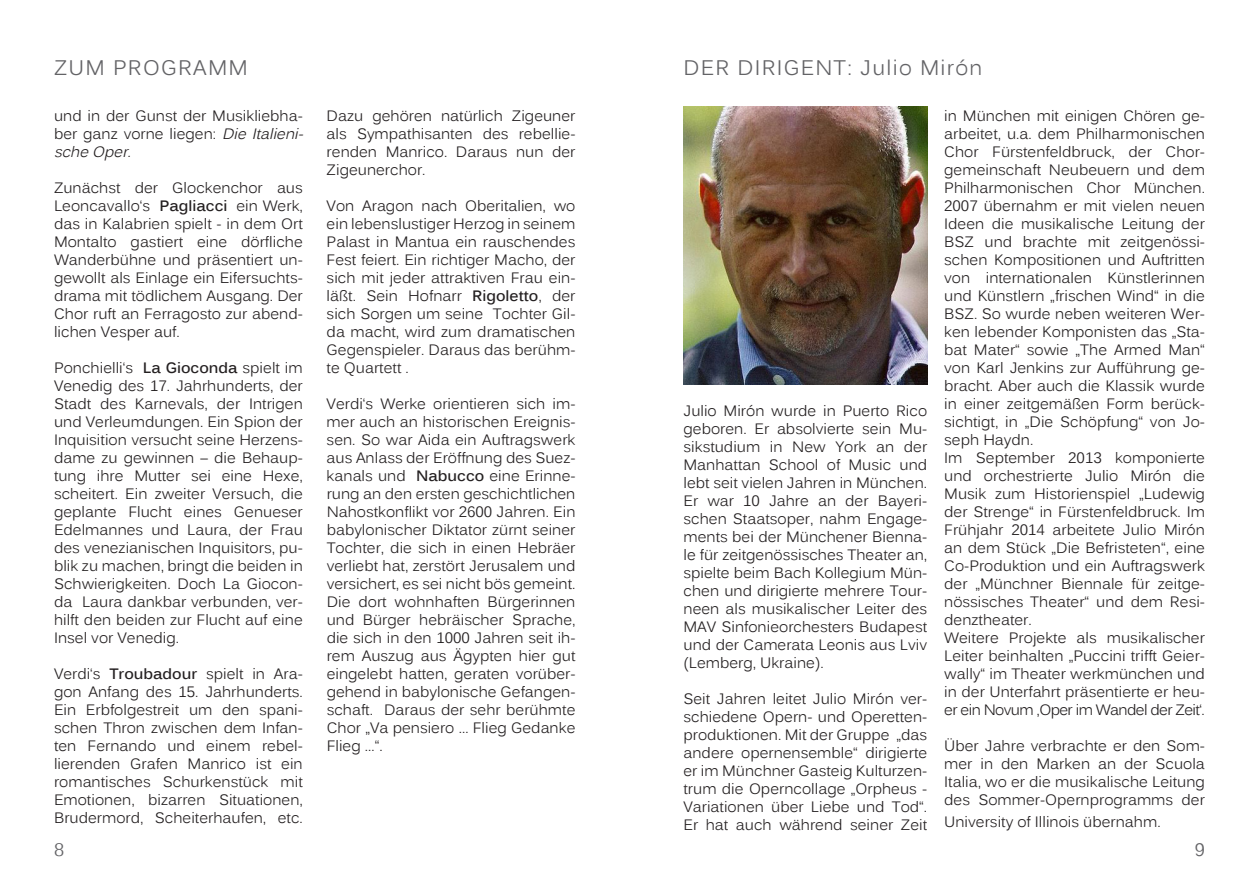
<style>
.page{position:relative;width:1259px;height:893px;background:#fff}
.page>*{position:absolute;margin:0;border:0;box-sizing:border-box;transform-origin:0 0}
.t1{font:21px "Kalinga";letter-spacing:.06em;color:#636366}
.t2{font:18px "Kalinga";color:#636366}
.t3{font:15px/18px "Kalinga";color:#231f20;text-align:justify}
.s1{font-style:italic}
.s2{font-weight:700}
</style>
<div class="page">
<img style="left:683px;top:106px;width:244px;height:279px">
<h1 class="t1" style="left:54px;top:54px;width:195px">ZUM PROGRAMM</h1>
<p class="t3" style="left:54px;top:108px;width:255px;text-align:left">und in der Gunst der Musikliebha&shy;ber ganz vorne liegen: <span class="s1">Die Italieni&shy;sche Oper.</span></p>
<p class="t3" style="left:54px;top:180px;width:250px">Zunächst der Glockenchor aus Leoncavallo‘s <span class="s2">Pagliacci</span> ein Werk, das in Kalabrien spielt - in dem Ort Montalto gastiert eine dörfliche Wanderbühne und präsentiert un&shy;gewollt als Einlage ein Eifersuchts&shy;drama mit tödlichem Ausgang. Der Chor ruft an Ferragosto zur abend&shy;lichen Vesper auf.</p>
<p class="t3" style="left:54px;top:360px;width:250px">Ponchielli‘s <span class="s2">La Gioconda</span> spielt im Venedig des 17. Jahrhunderts, der Stadt des Karnevals, der Intrigen und Verleumdungen. Ein Spion der Inquisition versucht seine Herzens&shy;dame zu gewinnen – die Behaup&shy;tung ihre Mutter sei eine Hexe, scheitert. Ein zweiter Versuch, die geplante Flucht eines Genueser Edelmannes und Laura, der Frau des venezianischen Inquisitors, pu&shy;blik zu machen, bringt die beiden in Schwierigkeiten. Doch La Giocon&shy;da Laura dankbar verbunden, ver&shy;hilft den beiden zur Flucht auf eine Insel vor Venedig.</p>
<p class="t3" style="left:54px;top:666px;width:250px">Verdi‘s <span class="s2">Troubadour</span> spielt in Ara&shy;gon Anfang des 15. Jahrhunderts.<br>Ein Erbfolgestreit um den spani&shy;schen Thron zwischen dem Infan&shy;ten Fernando und einem rebel&shy;lierenden Grafen Manrico ist ein romantisches Schurkenstück mit Emotionen, bizarren Situationen, Brudermord, Scheiterhaufen, etc.</p>
<p class="t3" style="left:327px;top:108px;width:250px">Dazu gehören natürlich Zigeuner als Sympathisanten des rebellie&shy;renden Manrico. Daraus nun der Zigeunerchor.</p>
<p class="t3" style="left:327px;top:198px;width:250px">Von Aragon nach Oberitalien, wo ein lebenslustiger Herzog in seinem Palast in Mantua ein rauschendes Fest feiert. Ein richtiger Macho, der sich mit jeder attraktiven Frau ein&shy;läßt. Sein Hofnarr <span class="s2">Rigoletto</span>, der sich Sorgen um seine Tochter Gil&shy;da macht, wird zum dramatischen Gegenspieler. Daraus das berühm&shy;te Quartett .</p>
<p class="t3" style="left:327px;top:396px;width:250px">Verdi‘s Werke orientieren sich im&shy;mer auch an historischen Ereignis&shy;sen. So war Aida ein Auftragswerk aus Anlass der Eröffnung des Suez&shy;kanals und <span class="s2">Nabucco</span> eine Erinne&shy;rung an den ersten geschichtlichen Nahostkonflikt vor 2600 Jahren. Ein babylonischer Diktator zürnt seiner Tochter, die sich in einen Hebräer verliebt hat, zerstört Jerusalem und versichert, es sei nicht bös gemeint.<br>Die dort wohnhaften Bürgerinnen und Bürger hebräischer Sprache, die sich in den 1000 Jahren seit ih&shy;rem Auszug aus Ägypten hier gut eingelebt hatten, geraten vorüber&shy;gehend in babylonische Gefangen&shy;schaft. Daraus der sehr berühmte Chor „Va pensiero … Flieg Gedanke Flieg …“.</p>
<h1 class="t1" style="left:683px;top:54px;width:300px">DER DIRIGENT: Julio Mirón</h1>
<p class="t3" style="left:944px;top:108px;width:262px;text-align:left">in München mit einigen Chören ge&shy;arbeitet, u.a. dem Philharmonischen Chor Fürstenfeldbruck, der Chor&shy;gemeinschaft Neubeuern und dem Philharmonischen Chor München.<br>2007 übernahm er mit vielen neuen Ideen die musikalische Leitung der BSZ und brachte mit zeitgenössi&shy;schen Kompositionen und Auftritten von internationalen Künstlerinnen und Künstlern „frischen Wind“ in die BSZ. So wurde neben weiteren Wer&shy;ken lebender Komponisten das „Sta&shy;bat Mater“ sowie „The Armed Man“ von Karl Jenkins zur Aufführung ge&shy;bracht. Aber auch die Klassik wurde in einer zeitgemäßen Form berück&shy;sichtigt, in „Die Schöpfung“ von Jo&shy;seph Haydn.<br>Im September 2013 komponierte und orchestrierte Julio Mirón die Musik zum Historienspiel „Ludewig der Strenge“ in Fürstenfeldbruck. Im Frühjahr 2014 arbeitete Julio Mirón an dem Stück „Die Befristeten“, eine Co-Produktion und ein Auftragswerk der „Münchner Biennale für zeitge&shy;nössisches Theater“ und dem Resi&shy;denztheater.<br>Weitere Projekte als musikalischer Leiter beinhalten „Puccini trifft Geier&shy;wally“ im Theater werkmünchen und in der Unterfahrt präsentierte er heu&shy;er ein Novum ‚Oper im Wandel der Zeit‘.</p>
<p class="t3" style="left:944px;top:738px;width:262px">Über Jahre verbrachte er den Som&shy;mer in den Marken an der Scuola Italia, wo er die musikalische Leitung des Sommer-Opernprogramms der</p>
<p class="t3" style="left:944px;top:814px;width:218px">University of Illinois übernahm.</p>
<p class="t3" style="left:683px;top:403px;width:245px">Julio Mirón wurde in Puerto Rico geboren. Er absolvierte sein Mu&shy;sikstudium in New York an der Manhattan School of Music und lebt seit vielen Jahren in München.<br>Er war 10 Jahre an der Bayeri&shy;schen Staatsoper, nahm Engage&shy;ments bei der Münchener Bienna&shy;le für zeitgenössisches Theater an, spielte beim Bach Kollegium Mün&shy;chen und dirigierte mehrere Tour&shy;neen als musikalischer Leiter des MAV Sinfonieorchesters Budapest und der Camerata Leonis aus Lviv (Lemberg, Ukraine).</p>
<p class="t3" style="left:683px;top:691px;width:245px">Seit Jahren leitet Julio Mirón ver&shy;schiedene Opern- und Operetten&shy;produktionen. Mit der Gruppe „das andere opernensemble“ dirigierte er im Münchner Gasteig Kulturzen&shy;trum die Operncollage „Orpheus - Variationen über Liebe und Tod“.<br>Er hat auch während seiner Zeit</p>
<p class="t2" style="left:54px;top:838px;width:12px">8</p>
<p class="t2" style="left:1195px;top:838px;width:12px">9</p>
</div>
